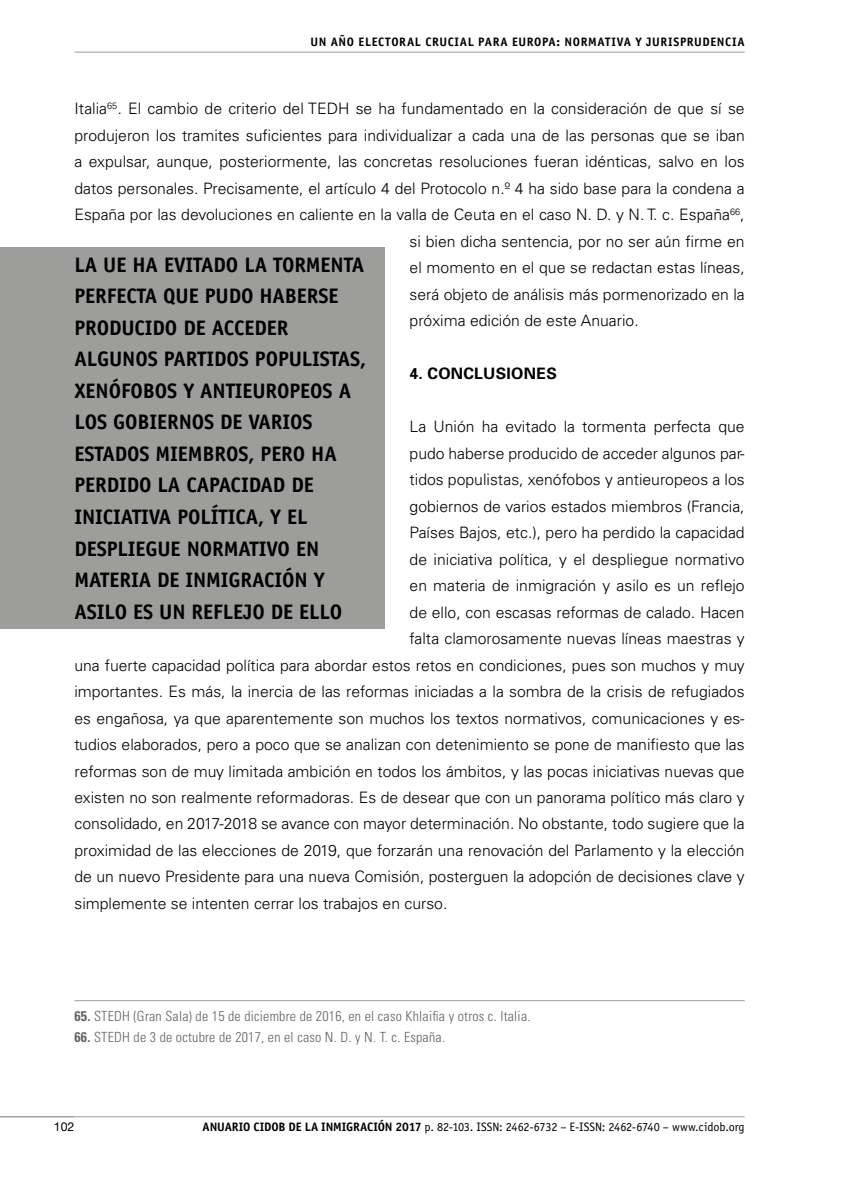
<style>
.page{position:relative;width:844px;height:1191px;background:#fff}
.page>*{position:absolute;margin:0;border:0;box-sizing:border-box;transform-origin:0 0}
.t1{font:700 21px/31.5px "Officina Sans Std";letter-spacing:-.005em;color:#000}
.t2{font:300 15.75px "Univers";color:#000}
.t3{font:700 15.75px "Univers";letter-spacing:.02em;color:#000}
.t4{font:300 condensed 14px "Univers";letter-spacing:.015em;color:#646363}
.t5{font:12.25px "Officina Sans Std";letter-spacing:-.01em;color:#000}
.t6{font:700 12.25px "Officina Sans Std";letter-spacing:.05em;color:#000}
.t7{font:12.25px "Helvetica Neue LT Std";color:#000}
.s1{font-style:italic}
.s2{font-weight:700}
</style>
<div class="page">
<hr style="left:74px;top:52px;width:670px;height:1px;background:#9d9d9c">
<hr style="left:0;top:1116px;width:744px;height:1px;background:#9d9d9c">
<hr style="left:74px;top:1000px;width:670px;height:1px;background:#9d9d9c">
<div style="left:0;top:247px;width:384px;height:381px;background:#9d9d9c"></div>
<p class="t6" style="left:310px;top:34px;width:435px">UN AÑO ELECTORAL CRUCIAL PARA EUROPA: NORMATIVA Y JURISPRUDENCIA</p>
<p class="t2" style="left:74px;top:99px;width:671px">Italia<sup>65</sup><span class="s1">.</span> El cambio de criterio del TEDH se ha fundamentado en la consideración de que sí se</p>
<p class="t2" style="left:74px;top:126px;width:671px">produjeron los tramites suficientes para individualizar a cada una de las personas que se iban</p>
<p class="t2" style="left:74px;top:152px;width:671px">a expulsar, aunque, posteriormente, las concretas resoluciones fueran idénticas, salvo en los</p>
<p class="t2" style="left:74px;top:179px;width:671px">datos personales. Precisamente, el artículo 4 del Protocolo n.º 4 ha sido base para la condena a</p>
<p class="t2" style="left:74px;top:205px;width:671px">España por las devoluciones en caliente en la valla de Ceuta en el caso N. D. y N. T. c. España<sup>66</sup>,</p>
<p class="t2" style="left:409px;top:232px;width:336px">si bien dicha sentencia, por no ser aún firme en</p>
<p class="t2" style="left:409px;top:258px;width:336px">el momento en el que se redactan estas líneas,</p>
<p class="t2" style="left:409px;top:285px;width:336px">será objeto de análisis más pormenorizado en la</p>
<p class="t2" style="left:409px;top:311px;width:230px">próxima edición de este Anuario.</p>
<p class="t3" style="left:409px;top:363px;width:149px">4. CONCLUSIONES</p>
<p class="t1" style="left:74px;top:249px;width:293px">LA UE HA EVITADO LA TORMENTA<br>PERFECTA QUE PUDO HABERSE<br>PRODUCIDO DE ACCEDER<br>ALGUNOS PARTIDOS POPULISTAS,<br>XENÓFOBOS Y ANTIEUROPEOS A<br>LOS GOBIERNOS DE VARIOS<br>ESTADOS MIEMBROS, PERO HA<br>PERDIDO LA CAPACIDAD DE<br>INICIATIVA POLÍTICA, Y EL<br>DESPLIEGUE NORMATIVO EN<br>MATERIA DE INMIGRACIÓN Y<br>ASILO ES UN REFLEJO DE ELLO</p>
<p class="t2" style="left:409px;top:417px;width:336px">La Unión ha evitado la tormenta perfecta que</p>
<p class="t2" style="left:409px;top:443px;width:336px">pudo haberse producido de acceder algunos par-</p>
<p class="t2" style="left:409px;top:470px;width:336px">tidos populistas, xenófobos y antieuropeos a los</p>
<p class="t2" style="left:409px;top:496px;width:336px">gobiernos de varios estados miembros (Francia,</p>
<p class="t2" style="left:409px;top:523px;width:336px">Países Bajos, etc.), pero ha perdido la capacidad</p>
<p class="t2" style="left:409px;top:549px;width:336px">de iniciativa política, y el despliegue normativo</p>
<p class="t2" style="left:409px;top:576px;width:336px">en materia de inmigración y asilo es un reflejo</p>
<p class="t2" style="left:409px;top:602px;width:336px">de ello, con escasas reformas de calado. Hacen</p>
<p class="t2" style="left:409px;top:629px;width:336px">falta clamorosamente nuevas líneas maestras y</p>
<p class="t2" style="left:74px;top:655px;width:671px">una fuerte capacidad política para abordar estos retos en condiciones, pues son muchos y muy</p>
<p class="t2" style="left:74px;top:682px;width:671px">importantes. Es más, la inercia de las reformas iniciadas a la sombra de la crisis de refugiados</p>
<p class="t2" style="left:74px;top:708px;width:671px">es engañosa, ya que aparentemente son muchos los textos normativos, comunicaciones y es-</p>
<p class="t2" style="left:74px;top:735px;width:671px">tudios elaborados, pero a poco que se analizan con detenimiento se pone de manifiesto que las</p>
<p class="t2" style="left:74px;top:761px;width:671px">reformas son de muy limitada ambición en todos los ámbitos, y las pocas iniciativas nuevas que</p>
<p class="t2" style="left:74px;top:788px;width:671px">existen no son realmente reformadoras. Es de desear que con un panorama político más claro y</p>
<p class="t2" style="left:74px;top:814px;width:671px">consolidado, en 2017-2018 se avance con mayor determinación. No obstante, todo sugiere que la</p>
<p class="t2" style="left:74px;top:841px;width:671px">proximidad de las elecciones de 2019, que forzarán una renovación del Parlamento y la elección</p>
<p class="t2" style="left:74px;top:867px;width:671px">de un nuevo Presidente para una nueva Comisión, posterguen la adopción de decisiones clave y</p>
<p class="t2" style="left:74px;top:894px;width:374px">simplemente se intenten cerrar los trabajos en curso.</p>
<p class="t4" style="left:74px;top:1008px;width:457px"><span class="s2">65.</span> STEDH (Gran Sala) de 15 de diciembre de 2016, en el caso Khlaifia y otros c. Italia.</p>
<p class="t4" style="left:74px;top:1028px;width:372px"><span class="s2">66.</span> STEDH de 3 de octubre de 2017, en el caso N. D. y N. T. c. España.</p>
<p class="t7" style="left:54px;top:1119px;width:22px">102</p>
<p class="t5" style="left:202px;top:1119px;width:543px"><span class="s2">ANUARIO CIDOB DE LA INMIGRACIÓN 2017</span> p. 82-103. ISSN: 2462-6732 – E-ISSN: 2462-6740 – www.cidob.org</p>
</div>
